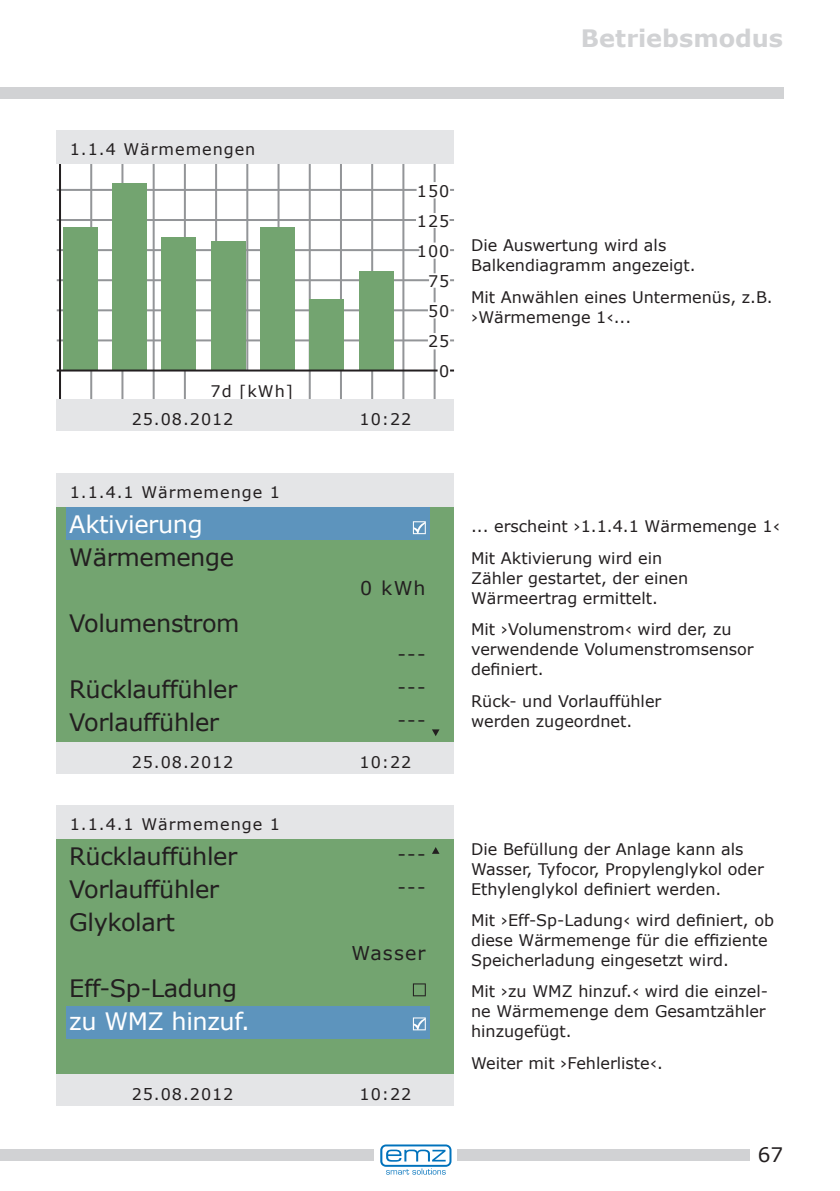
<style>
.page{position:relative;width:840px;height:1191px;background:#fff}
.page>*{position:absolute;margin:0;border:0;box-sizing:border-box;transform-origin:0 0}
.DisplaytextLinksSchw{font:24px "Verdana";letter-spacing:-.015em;color:#231f20}
.DisplaytextLinksWeis{font:24px "Verdana";letter-spacing:-.015em;color:#fff}
.SchattenzeilenRechts{font:700 24px "Verdana";color:#d1d2d4}
.t1{font:20px "Verdana";color:#231f20}
.DisplaytextRechtsSch{font:19px "Verdana";letter-spacing:.06em;color:#231f20}
.Mengentext{font:16px/20px "Verdana";color:#231f20}
.DisplaytextHead{font:16px "Verdana";letter-spacing:.06em;color:#231f20}
.DisplaytextRechtsSch-2{font:16px "Verdana";letter-spacing:.06em;color:#231f20}
</style>
<div class="page">
<div style="left:0;top:1149px;width:373px;height:12px;background:#d1d2d4"></div>
<div style="left:457px;top:1149px;width:292px;height:12px;background:#d1d2d4"></div>
<div style="left:0;top:87px;width:782px;height:12px;background:#d1d2d4"></div>
<svg style="left:380px;top:1144px;width:71px;height:30px"></svg>
<div style="left:57px;top:506px;width:397px;height:236px;background:#73a470"></div>
<svg style="left:432px;top:729px;width:7px;height:7px"></svg>
<div style="left:66px;top:507px;width:363px;height:32px;background:#5d94bd"></div>
<div style="left:57px;top:473px;width:397px;height:33px;background:#e4e5e7"></div>
<div style="left:57px;top:742px;width:397px;height:31px;background:#e4e5e7"></div>
<svg style="left:412px;top:521px;width:13px;height:13px"></svg>
<hr style="left:57px;top:309px;width:370px;height:2px;background:#939598">
<hr style="left:57px;top:219px;width:359px;height:2px;background:#939598">
<hr style="left:90px;top:163px;width:2px;height:237px;background:#939598">
<hr style="left:121px;top:163px;width:2px;height:237px;background:#939598">
<hr style="left:153px;top:163px;width:2px;height:237px;background:#939598">
<hr style="left:184px;top:163px;width:2px;height:237px;background:#939598">
<hr style="left:215px;top:163px;width:2px;height:207px;background:#939598">
<hr style="left:246px;top:163px;width:2px;height:207px;background:#939598">
<hr style="left:277px;top:163px;width:2px;height:207px;background:#939598">
<hr style="left:308px;top:163px;width:2px;height:237px;background:#939598">
<hr style="left:340px;top:163px;width:2px;height:237px;background:#939598">
<hr style="left:371px;top:163px;width:2px;height:237px;background:#939598">
<hr style="left:402px;top:163px;width:2px;height:237px;background:#939598">
<svg style="left:433px;top:164px;width:2px;height:18px"></svg>
<svg style="left:433px;top:198px;width:2px;height:15px"></svg>
<svg style="left:433px;top:228px;width:2px;height:14px"></svg>
<svg style="left:433px;top:259px;width:2px;height:14px"></svg>
<svg style="left:433px;top:288px;width:2px;height:14px"></svg>
<svg style="left:433px;top:318px;width:2px;height:15px"></svg>
<hr style="left:57px;top:339px;width:370px;height:2px;background:#939598">
<hr style="left:57px;top:279px;width:372px;height:2px;background:#939598">
<hr style="left:57px;top:249px;width:362px;height:2px;background:#939598">
<hr style="left:57px;top:189px;width:359px;height:2px;background:#939598">
<hr style="left:59px;top:163px;width:2px;height:237px;background:#231f20">
<hr style="left:433px;top:349px;width:2px;height:51px;background:#939598">
<div style="left:57px;top:130px;width:397px;height:34px;background:#e4e5e7"></div>
<div style="left:57px;top:400px;width:397px;height:31px;background:#e4e5e7"></div>
<div style="left:63px;top:227px;width:34px;height:142px;background:#73a470"></div>
<div style="left:113px;top:183px;width:34px;height:186px;background:#73a470"></div>
<div style="left:162px;top:236px;width:34px;height:133px;background:#73a470"></div>
<div style="left:211px;top:241px;width:34px;height:128px;background:#73a470"></div>
<div style="left:260px;top:227px;width:34px;height:142px;background:#73a470"></div>
<div style="left:309px;top:299px;width:34px;height:70px;background:#73a470"></div>
<div style="left:359px;top:271px;width:34px;height:98px;background:#73a470"></div>
<hr style="left:57px;top:369px;width:380px;height:2px;background:#231f20">
<div style="left:57px;top:838px;width:397px;height:236px;background:#73a470"></div>
<svg style="left:432px;top:847px;width:7px;height:7px"></svg>
<div style="left:66px;top:1005px;width:363px;height:33px;background:#5d94bd"></div>
<div style="left:57px;top:805px;width:397px;height:33px;background:#e4e5e7"></div>
<div style="left:57px;top:1074px;width:397px;height:32px;background:#e4e5e7"></div>
<svg style="left:412px;top:1017px;width:13px;height:13px"></svg>
<svg style="left:412px;top:983px;width:13px;height:13px"></svg>
<p class="SchattenzeilenRechts" style="left:580px;top:22px;width:204px">Betriebsmodus</p>
<p class="DisplaytextHead" style="left:70px;top:138px;width:187px">1.1.4 Wärmemengen</p>
<p class="DisplaytextRechtsSch-2" style="left:210px;top:380px;width:84px">7d [kWh]</p>
<p class="Mengentext" style="left:132px;top:409px;width:103px">25.08.2012</p>
<p class="Mengentext" style="left:359px;top:409px;width:53px">10:22</p>
<p class="DisplaytextRechtsSch-2" style="left:416px;top:180px;width:34px">150</p>
<p class="DisplaytextRechtsSch-2" style="left:416px;top:210px;width:34px">125</p>
<p class="DisplaytextRechtsSch-2" style="left:416px;top:240px;width:34px">100</p>
<p class="DisplaytextRechtsSch-2" style="left:428px;top:270px;width:23px">75</p>
<p class="DisplaytextRechtsSch-2" style="left:428px;top:300px;width:23px">50</p>
<p class="DisplaytextRechtsSch-2" style="left:428px;top:330px;width:23px">25</p>
<p class="DisplaytextRechtsSch-2" style="left:439px;top:360px;width:12px">0</p>
<p class="Mengentext" style="left:471px;top:235px;width:226px">Die Auswertung wird als<br>Balkendiagramm angezeigt.</p>
<p class="Mengentext" style="left:471px;top:286px;width:303px">Mit Anwählen eines Untermenüs, z.B. ›Wärmemenge 1‹...</p>
<p class="DisplaytextHead" style="left:70px;top:481px;width:211px">1.1.4.1 Wärmemenge 1</p>
<p class="DisplaytextLinksWeis" style="left:69px;top:507px;width:135px">Aktivierung</p>
<p class="DisplaytextLinksSchw" style="left:69px;top:540px;width:166px">Wärmemenge</p>
<p class="DisplaytextLinksSchw" style="left:69px;top:606px;width:172px">Volumenstrom</p>
<p class="DisplaytextLinksSchw" style="left:69px;top:672px;width:169px">Rücklauffühler</p>
<p class="DisplaytextLinksSchw" style="left:69px;top:705px;width:151px">Vorlauffühler</p>
<p class="DisplaytextRechtsSch" style="left:360px;top:575px;width:67px">0 kWh</p>
<p class="DisplaytextRechtsSch" style="left:397px;top:641px;width:30px">---</p>
<p class="DisplaytextRechtsSch" style="left:397px;top:674px;width:30px">---</p>
<p class="DisplaytextRechtsSch" style="left:397px;top:707px;width:30px">---</p>
<p class="Mengentext" style="left:132px;top:751px;width:103px">25.08.2012</p>
<p class="Mengentext" style="left:359px;top:751px;width:53px">10:22</p>
<p class="DisplaytextHead" style="left:70px;top:813px;width:211px">1.1.4.1 Wärmemenge 1</p>
<p class="DisplaytextLinksSchw" style="left:69px;top:839px;width:169px">Rücklauffühler</p>
<p class="DisplaytextLinksSchw" style="left:69px;top:872px;width:151px">Vorlauffühler</p>
<p class="DisplaytextLinksSchw" style="left:69px;top:905px;width:107px">Glykolart</p>
<p class="DisplaytextLinksSchw" style="left:69px;top:971px;width:169px">Eff-Sp-Ladung</p>
<p class="DisplaytextLinksWeis" style="left:69px;top:1004px;width:182px">zu WMZ hinzuf.</p>
<p class="DisplaytextRechtsSch" style="left:397px;top:841px;width:30px">---</p>
<p class="DisplaytextRechtsSch" style="left:397px;top:874px;width:30px">---</p>
<p class="DisplaytextRechtsSch" style="left:351px;top:940px;width:76px">Wasser</p>
<p class="Mengentext" style="left:132px;top:1084px;width:103px">25.08.2012</p>
<p class="Mengentext" style="left:359px;top:1084px;width:53px">10:22</p>
<p class="Mengentext" style="left:471px;top:516px;width:310px">... erscheint ›1.1.4.1 Wärmemenge 1‹</p>
<p class="Mengentext" style="left:471px;top:548px;width:218px">Mit Aktivierung wird ein<br>Zähler gestartet, der einen<br>Wärmeertrag ermittelt.</p>
<p class="Mengentext" style="left:471px;top:619px;width:284px">Mit ›Volumenstrom‹ wird der, zu verwendende Volumenstromsensor definiert.</p>
<p class="Mengentext" style="left:471px;top:690px;width:192px">Rück- und Vorlauffühler werden zugeordnet.</p>
<p class="Mengentext" style="left:471px;top:838px;width:294px">Die Befüllung der Anlage kann als<br>Wasser, Tyfocor, Propylenglykol oder<br>Ethylenglykol definiert werden.</p>
<p class="Mengentext" style="left:471px;top:910px;width:304px">Mit ›Eff-Sp-Ladung‹ wird definiert, ob diese Wärmemenge für die effiziente<br>Speicherladung eingesetzt wird.</p>
<p class="Mengentext" style="left:471px;top:981px;width:298px">Mit ›zu WMZ hinzuf.‹ wird die einzel&shy;ne Wärmemenge dem Gesamtzähler hinzugefügt.</p>
<p class="Mengentext" style="left:471px;top:1052px;width:193px">Weiter mit ›Fehlerliste‹.</p>
<p class="t1" style="left:757px;top:1141px;width:27px">67</p>
</div>
